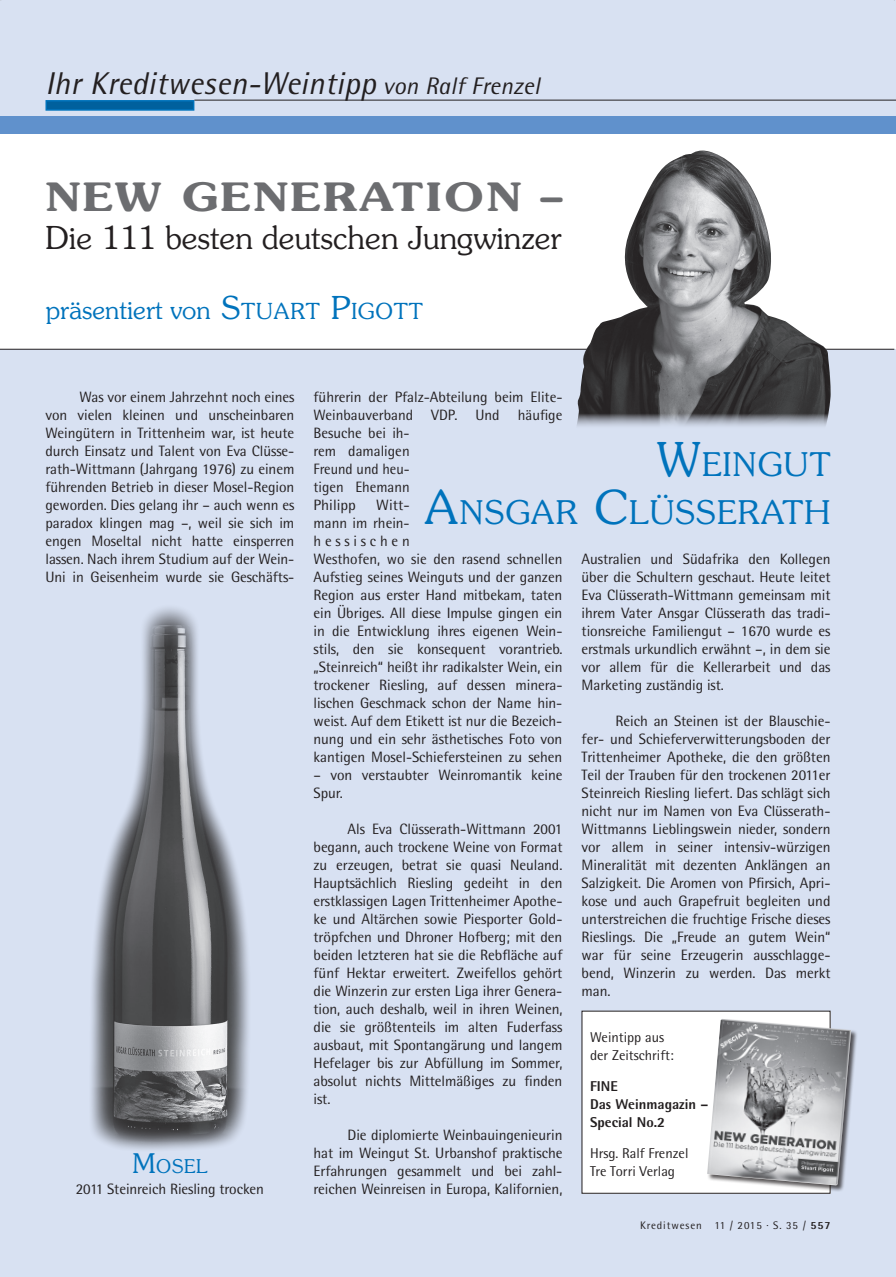
<style>
.page{position:relative;width:896px;height:1277px;background:#fff}
.page>*{position:absolute;margin:0;border:0;box-sizing:border-box;transform-origin:0 0}
.t1{font:600 39px "Souvenir";letter-spacing:.06em;color:#6c6d70;scale:1.17 1}
.t2{font:300 32.55px/48px "Souvenir";letter-spacing:.035em;color:#0073bc;text-align:right}
.t3{font:italic 31.5px "Rotis Semi Sans";letter-spacing:.01em;color:#231f20}
.t4{font:300 31.5px "Souvenir";color:#231f20}
.t5{font:300 25.5px "Souvenir";color:#0073bc}
.t6{font:300 18.9px "Souvenir";color:#0073bc}
.t7{font:15px/18px "Rotis Semi Sans";letter-spacing:-.005em;color:#231f20;text-align:justify}
.t8{font:14.25px/18px "Rotis Semi Sans";color:#231f20}
.t9{font:800 14.25px/18px "Rotis Semi Sans";color:#231f20}
.t10{font:10.95px "Rotis Semi Sans";letter-spacing:.08em;color:#231f20}
.s1{font-size:24px}
.s2{font-size:31.5px}
.s3{font-size:22.05px}
.s4{font-size:27px}
.s5{font-size:46.5px}
.s6{font-weight:800}
</style>
<div class="page">
<hr style="left:0;top:349px;width:1px;height:928px;background:#d8e1f2">
<div style="left:1px;top:349px;width:894px;height:928px;background:#d8e1f2"></div>
<div style="left:1px;top:0;width:894px;height:122px;background:#d8e1f2"></div>
<svg style="left:0;top:116px;width:1px;height:17px"></svg>
<div style="left:1px;top:116px;width:894px;height:17px;background:#6091cc"></div>
<div style="left:45px;top:100px;width:149px;height:11px;background:#00609d;border:2px solid #0073bc"></div>
<hr style="left:194px;top:100px;width:701px;height:1px;background:#231f20">
<div style="left:582px;top:1011px;width:248px;height:182px;background:#fff"></div>
<div style="left:707px;top:1018px;width:151px;height:174px;background:#231f20;opacity:.75"></div>
<img style="left:707px;top:1019px;width:144px;height:166px">
<hr style="left:0;top:349px;width:894px;height:1px;background:#231f20">
<img style="left:91px;top:608px;width:158px;height:542px">
<img style="left:575px;top:151px;width:255px;height:275px">
<h3 class="t3" style="left:45px;top:65px;width:495px">Ihr Kreditwesen-Weintipp <span class="s1">von Ralf Frenzel</span></h3>
<h1 class="t1" style="left:45px;top:173px;width:444px">NEW GENERATION –</h1>
<h3 class="t4" style="left:45px;top:219px;width:518px">Die 111 besten deutschen Jungwinzer</h3>
<h3 class="t5" style="left:45px;top:294px;width:379px">präsentiert von <span class="s2">S</span><span class="s3">TUART</span> <span class="s2">P</span><span class="s3">IGOTT</span></h3>
<p class="t7" style="left:45px;top:387px;width:250px;text-indent:34px">Was vor einem Jahrzehnt noch eines von vielen kleinen und unscheinbaren Weingütern in Trittenheim war, ist heute durch Einsatz und Talent von Eva Clüsse&shy;rath-Wittmann (Jahrgang 1976) zu einem führenden Betrieb in dieser Mosel-Region geworden. Dies gelang ihr – auch wenn es paradox klingen mag –, weil sie sich im engen Moseltal nicht hatte einsperren lassen. Nach ihrem Studium auf der Wein-Uni in Geisenheim wurde sie Geschäfts-</p>
<p class="t6" style="left:132px;top:1155px;width:77px"><span class="s4">M</span>OSEL</p>
<p class="t7" style="left:76px;top:1179px;width:190px">2011 Steinreich Riesling trocken</p>
<p class="t7" style="left:313px;top:387px;width:250px;text-align:left">führerin der Pfalz-Abteilung beim Elite-<br>Weinbauverband VDP. Und häufige<br>Besuche bei ih-<br>rem damaligen<br>Freund und heu-<br>tigen Ehemann<br>Philipp</p>
<h2 class="t2" style="left:424px;top:440px;width:407px"><span class="s5">W</span>EINGUT<br><span class="s5">A</span>NSGAR <span class="s5">C</span>LÜSSERATH</h2>
<p class="t7" style="left:313px;top:495px;width:250px;text-align:left;text-indent:63px">Witt-<br>mann im rhein-<br>hessischen<br>Westhofen, wo sie den rasend schnellen Aufstieg seines Weinguts und der ganzen Region aus erster Hand mitbekam, taten ein Übriges. All diese Impulse gingen ein in die Entwicklung ihres eigenen Wein&shy;stils, den sie konsequent vorantrieb. „Steinreich“ heißt ihr radikalster Wein, ein trockener Riesling, auf dessen minera&shy;lischen Geschmack schon der Name hin&shy;weist. Auf dem Etikett ist nur die Bezeich&shy;nung und ein sehr ästhetisches Foto von kantigen Mosel-Schiefersteinen zu sehen</p>
<p class="t7" style="left:313px;top:765px;width:250px">– von verstaubter Weinromantik keine<br>Spur.</p>
<p class="t7" style="left:313px;top:819px;width:250px;text-indent:34px">Als Eva Clüsserath-Wittmann 2001 begann, auch trockene Weine von Format zu erzeugen, betrat sie quasi Neuland.<br>Hauptsächlich Riesling gedeiht in den erstklassigen Lagen Trittenheimer Apothe&shy;ke und Altärchen sowie Piesporter Gold&shy;tröpfchen und Dhroner Hofberg; mit den beiden letzteren hat sie die Rebfläche auf fünf Hektar erweitert. Zweifellos gehört die Winzerin zur ersten Liga ihrer Genera&shy;tion, auch deshalb, weil in ihren Weinen, die sie größtenteils im alten Fuderfass ausbaut, mit Spontangärung und langem Hefelager bis zur Abfüllung im Sommer, absolut nichts Mittelmäßiges zu finden ist.</p>
<p class="t7" style="left:313px;top:1125px;width:250px;text-indent:34px">Die diplomierte Weinbauingenieurin hat im Weingut St. Urbanshof praktische Erfahrungen gesammelt und bei zahl&shy;reichen Weinreisen in Europa, Kalifornien,</p>
<p class="t7" style="left:581px;top:549px;width:250px">Australien und Südafrika den Kollegen über die Schultern geschaut. Heute leitet Eva Clüsserath-Wittmann gemeinsam mit ihrem Vater Ansgar Clüsserath das tradi&shy;tionsreiche Familiengut – 1670 wurde es erstmals urkundlich erwähnt –, in dem sie vor allem für die Kellerarbeit und das Marketing zuständig ist.</p>
<p class="t7" style="left:581px;top:711px;width:250px;text-indent:34px">Reich an Steinen ist der Blauschie&shy;fer- und Schieferverwitterungsboden der Trittenheimer Apotheke, die den größten Teil der Trauben für den trockenen 2011er Steinreich Riesling liefert. Das schlägt sich nicht nur im Namen von Eva Clüsserath-Wittmanns Lieblingswein nieder, sondern vor allem in seiner intensiv-würzigen Mineralität mit dezenten Anklängen an Salzigkeit. Die Aromen von Pfirsich, Apri&shy;kose und auch Grapefruit begleiten und unterstreichen die fruchtige Frische dieses Rieslings. Die „Freude an gutem Wein“ war für seine Erzeugerin ausschlagge&shy;bend, Winzerin zu werden. Das merkt man.</p>
<p class="t8" style="left:590px;top:1028px;width:85px">Weintipp aus der Zeitschrift:</p>
<p class="t9" style="left:590px;top:1077px;width:120px">Fine<br>Das Weinmagazin –<br>Special No.2</p>
<p class="t8" style="left:590px;top:1144px;width:100px">Hrsg. Ralf Frenzel<br>Tre Torri Verlag</p>
<p class="t10" style="left:640px;top:1218px;width:192px">Kreditwesen 11 / 2015 · S. 35 / <span class="s6">557</span></p>
</div>
